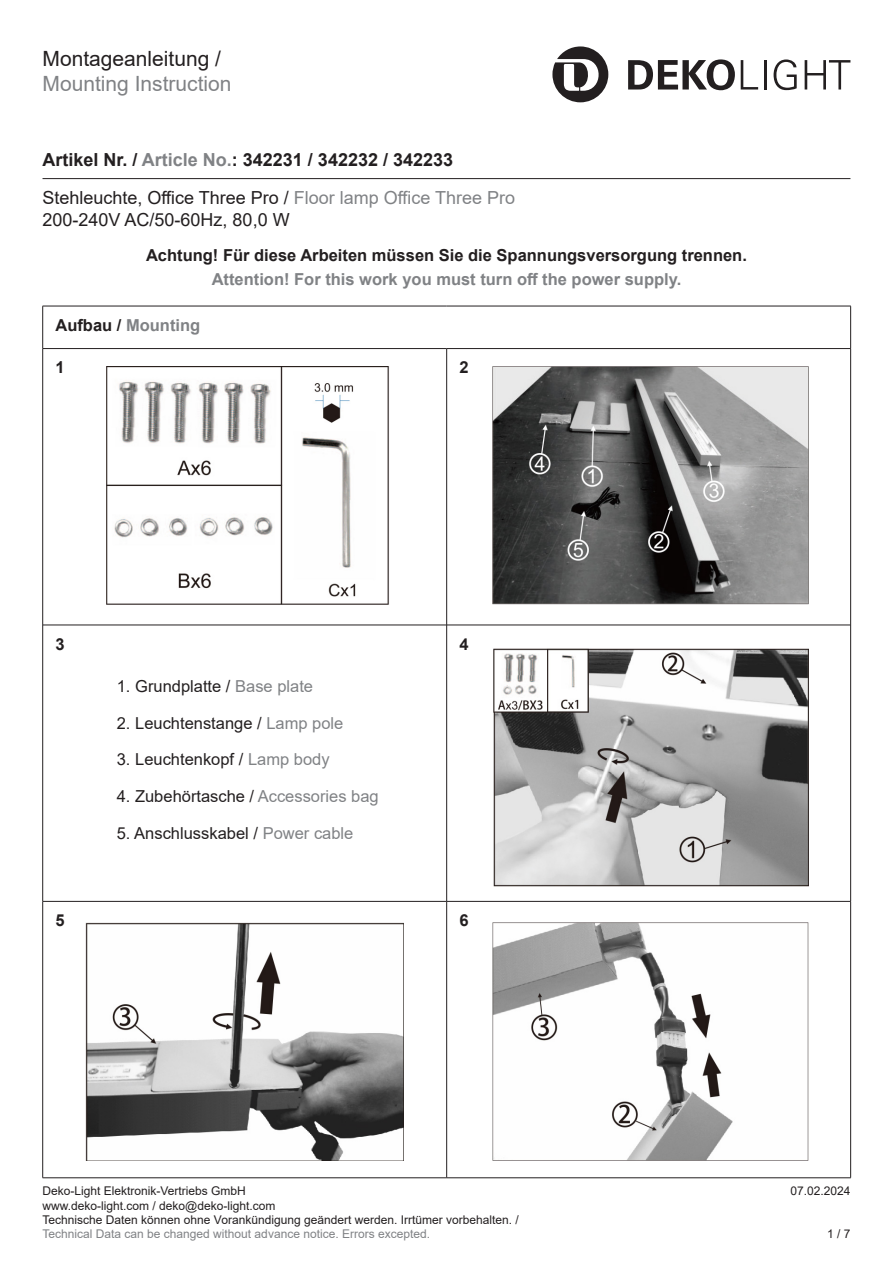
<style>
.page{position:relative;width:893px;height:1263px;background:#fff}
.page>*{position:absolute;margin:0;border:0;box-sizing:border-box;transform-origin:0 0}
.t1{font:21px "Arial";color:#808285}
.t2{font:21px "Arial";color:#231f20}
.Kurzbezeichnung{font:18px "Arial";color:#231f20}
.Artikel_Nummer{font:700 18px "Arial";color:#231f20}
.Lauftext{font:16.5px "Arial";color:#231f20}
.Hervorhebung___Wichtig___Achtung{font:700 16.5px "Arial";color:#231f20}
.Lauftext-2{font:700 16.5px "Arial";color:#808285}
.t3{font:12px/14.4px "Arial";color:#231f20}
.t4{font:12px "Arial";color:#808285}
.s1{color:#808285}
.s2{color:#231f20}
</style>
<div class="page">
<hr style="left:43px;top:178px;width:807px;height:1px;background:#231f20">
<svg style="left:552px;top:46px;width:56px;height:56px"></svg>
<svg style="left:628px;top:59px;width:107px;height:31px"></svg>
<svg style="left:741px;top:60px;width:17px;height:30px"></svg>
<hr style="left:764px;top:60px;width:2px;height:30px;background:#231f20">
<svg style="left:774px;top:59px;width:23px;height:31px"></svg>
<svg style="left:805px;top:60px;width:45px;height:30px"></svg>
<hr style="left:43px;top:625px;width:403px;height:1px;background:#231f20">
<hr style="left:447px;top:625px;width:403px;height:1px;background:#231f20">
<hr style="left:43px;top:306px;width:404px;height:1px;background:#231f20">
<hr style="left:42px;top:306px;width:1px;height:42px;background:#231f20">
<hr style="left:447px;top:306px;width:404px;height:1px;background:#231f20">
<hr style="left:850px;top:306px;width:1px;height:42px;background:#231f20">
<hr style="left:43px;top:348px;width:404px;height:1px;background:#231f20">
<hr style="left:42px;top:349px;width:1px;height:276px;background:#231f20">
<hr style="left:447px;top:348px;width:404px;height:1px;background:#231f20">
<hr style="left:446px;top:349px;width:1px;height:276px;background:#231f20">
<hr style="left:850px;top:349px;width:1px;height:276px;background:#231f20">
<hr style="left:42px;top:625px;width:1px;height:276px;background:#231f20">
<hr style="left:446px;top:625px;width:1px;height:276px;background:#231f20">
<hr style="left:850px;top:625px;width:1px;height:276px;background:#231f20">
<hr style="left:43px;top:901px;width:404px;height:1px;background:#231f20">
<hr style="left:42px;top:901px;width:1px;height:276px;background:#231f20">
<hr style="left:447px;top:901px;width:404px;height:1px;background:#231f20">
<hr style="left:446px;top:901px;width:1px;height:276px;background:#231f20">
<hr style="left:850px;top:901px;width:1px;height:276px;background:#231f20">
<hr style="left:43px;top:1177px;width:404px;height:1px;background:#231f20">
<hr style="left:447px;top:1177px;width:404px;height:1px;background:#231f20">
<img style="left:106px;top:366px;width:283px;height:239px">
<img style="left:492px;top:366px;width:317px;height:239px">
<img style="left:493px;top:648px;width:316px;height:238px">
<img style="left:86px;top:923px;width:317px;height:237px">
<img style="left:492px;top:923px;width:317px;height:237px">
<h1 class="t2" style="left:43px;top:44px;width:180px">Montageanleitung /</h1>
<h1 class="t1" style="left:43px;top:69px;width:191px">Mounting Instruction</h1>
<p class="Artikel_Nummer" style="left:43px;top:147px;width:412px">Artikel Nr. / <span class="s1">Article No.</span>: 342231 / 342232 / 342233</p>
<p class="Kurzbezeichnung" style="left:43px;top:186px;width:474px">Stehleuchte, Office Three Pro / <span class="s1">Floor lamp Office Three Pro</span></p>
<p class="Kurzbezeichnung" style="left:43px;top:207px;width:249px">200-240V AC/50-60Hz, 80,0 W</p>
<h3 class="Hervorhebung___Wichtig___Achtung" style="left:146px;top:243px;width:602px">Achtung! Für diese Arbeiten müssen Sie die Spannungsversorgung trennen.</h3>
<h3 class="Lauftext-2" style="left:212px;top:267px;width:471px">Attention! For this work you must turn off the power supply.</h3>
<p class="Lauftext-2" style="left:55px;top:313px;width:146px"><span class="s2">Aufbau /</span> Mounting</p>
<p class="Hervorhebung___Wichtig___Achtung" style="left:55px;top:356px;width:11px">1</p>
<p class="Hervorhebung___Wichtig___Achtung" style="left:459px;top:356px;width:11px">2</p>
<p class="Hervorhebung___Wichtig___Achtung" style="left:55px;top:632px;width:11px">3</p>
<p class="Hervorhebung___Wichtig___Achtung" style="left:459px;top:632px;width:11px">4</p>
<p class="Lauftext" style="left:117px;top:674px;width:198px">1. Grundplatte / <span class="s1">Base plate</span></p>
<p class="Lauftext" style="left:117px;top:711px;width:228px">2. Leuchtenstange / <span class="s1">Lamp pole</span></p>
<p class="Lauftext" style="left:117px;top:748px;width:214px">3. Leuchtenkopf / <span class="s1">Lamp body</span></p>
<p class="Lauftext" style="left:117px;top:785px;width:263px">4. Zubehörtasche / <span class="s1">Accessories bag</span></p>
<p class="Lauftext" style="left:117px;top:822px;width:238px">5. Anschlusskabel / <span class="s1">Power cable</span></p>
<p class="Hervorhebung___Wichtig___Achtung" style="left:55px;top:909px;width:11px">5</p>
<p class="Hervorhebung___Wichtig___Achtung" style="left:459px;top:909px;width:11px">6</p>
<p class="t3" style="left:43px;top:1184px;width:205px">Deko-Light Elektronik-Vertriebs GmbH</p>
<p class="t3" style="left:790px;top:1184px;width:62px">07.02.2024</p>
<p class="t3" style="left:43px;top:1198px;width:478px">www.deko-light.com / deko@deko-light.com<br>Technische Daten können ohne Vorankündigung geändert werden. Irrtümer vorbehalten. /</p>
<p class="t4" style="left:43px;top:1226px;width:389px">Technical Data can be changed without advance notice. Errors excepted.</p>
<p class="t3" style="left:827px;top:1227px;width:25px">1 / 7</p>
</div>
